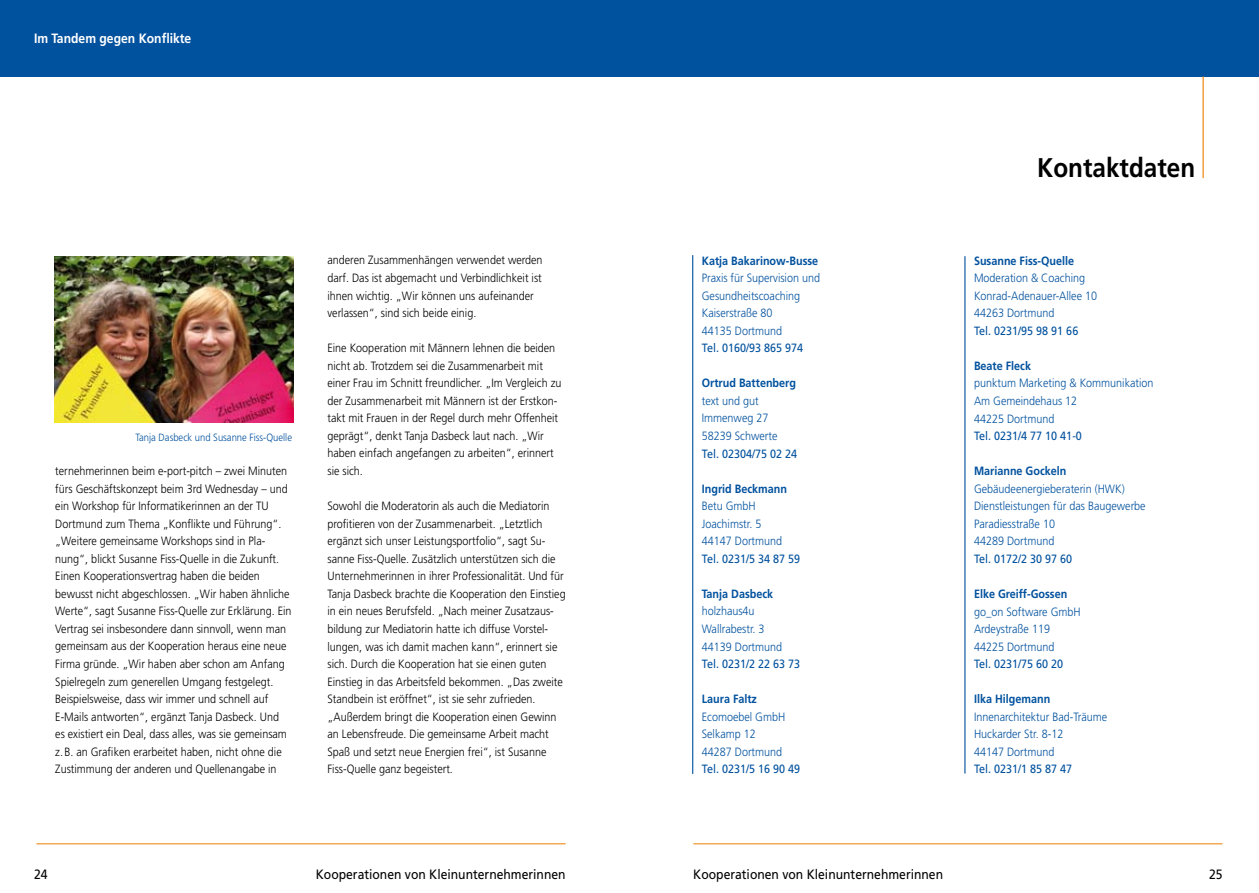
<style>
.page{position:relative;width:1259px;height:893px;background:#fff}
.page>*{position:absolute;margin:0;border:0;box-sizing:border-box;transform-origin:0 0}
.t1{font:700 27px "Frutiger LT";color:#000;scale:.9 1}
.t2{font:13.5px "Frutiger LT";color:#000;scale:.9 1}
.t3{font:700 13.5px "Frutiger LT";color:#fff;scale:.9 1}
.t4{font:300 12px/17.5px "Frutiger LT";color:#000;scale:.9 1}
.t5{font:300 12px/17.5px "Frutiger LT";color:#00519e;scale:.9 1}
.t6{font:12px "Frutiger LT";color:#00519e;scale:.9 1}
.t7{font:700 12px "Frutiger LT";color:#00519e;scale:.9 1}
.t8{font:300 10.5px "Frutiger LT";color:#00519e;scale:.9 1}
</style>
<div class="page">
<div style="left:0;top:0;width:629px;height:76px;background:#00519e"></div>
<hr style="left:36px;top:843px;width:530px;height:1px;background:#ee7f00">
<div style="left:629px;top:0;width:630px;height:76px;background:#00519e"></div>
<hr style="left:693px;top:843px;width:529px;height:1px;background:#ee7f00">
<hr style="left:1202px;top:76px;width:1px;height:102px;background:#ee7f00">
<hr style="left:692px;top:255px;width:1px;height:519px;background:#00519e">
<hr style="left:964px;top:256px;width:1px;height:517px;background:#00519e">
<img style="left:55px;top:257px;width:238px;height:166px">
<p class="t3" style="left:34px;top:31px;width:176px">Im Tandem gegen Konflikte</p>
<p class="t8" style="left:135px;top:432px;width:175px">Tanja Dasbeck und Susanne Fiss-Quelle</p>
<p class="t4" style="left:55px;top:462px;width:264px">ternehmerinnen beim e-port-pitch – zwei Minuten fürs Geschäftskonzept beim 3rd Wednesday – und ein Workshop für Informatikerinnen an der TU Dortmund zum Thema „Konflikte und Führung“. „Weitere gemeinsame Workshops sind in Pla&shy;nung“, blickt Susanne Fiss-Quelle in die Zukunft.<br>Einen Kooperationsvertrag haben die beiden bewusst nicht abgeschlossen. „Wir haben ähnliche Werte“, sagt Susanne Fiss-Quelle zur Erklärung. Ein Vertrag sei insbesondere dann sinnvoll, wenn man gemeinsam aus der Kooperation heraus eine neue Firma gründe. „Wir haben aber schon am Anfang Spielregeln zum generellen Umgang festgelegt.<br>Beispielsweise, dass wir immer und schnell auf E-Mails antworten“, ergänzt Tanja Dasbeck. Und es existiert ein Deal, dass alles, was sie gemeinsam z.B. an Grafiken erarbeitet haben, nicht ohne die Zustimmung der anderen und Quellenangabe in</p>
<p class="t4" style="left:327px;top:252px;width:240px">anderen Zusammenhängen verwendet werden darf. Das ist abgemacht und Verbindlichkeit ist ihnen wichtig. „Wir können uns aufeinander verlassen“, sind sich beide einig.</p>
<p class="t4" style="left:327px;top:339px;width:262px">Eine Kooperation mit Männern lehnen die beiden nicht ab. Trotzdem sei die Zusammenarbeit mit einer Frau im Schnitt freundlicher. „Im Vergleich zu der Zusammenarbeit mit Männern ist der Erstkon&shy;takt mit Frauen in der Regel durch mehr Offenheit geprägt“, denkt Tanja Dasbeck laut nach. „Wir haben einfach angefangen zu arbeiten“, erinnert sie sich.</p>
<p class="t4" style="left:327px;top:497px;width:266px">Sowohl die Moderatorin als auch die Mediatorin profitieren von der Zusammenarbeit. „Letztlich ergänzt sich unser Leistungsportfolio“, sagt Su&shy;sanne Fiss-Quelle. Zusätzlich unterstützen sich die Unternehmerinnen in ihrer Professionalität. Und für Tanja Dasbeck brachte die Kooperation den Einstieg in ein neues Berufsfeld. „Nach meiner Zusatzaus&shy;bildung zur Mediatorin hatte ich diffuse Vorstel&shy;lungen, was ich damit machen kann“, erinnert sie sich. Durch die Kooperation hat sie einen guten Einstieg in das Arbeitsfeld bekommen. „Das zweite Standbein ist eröffnet“, ist sie sehr zufrieden. „Außerdem bringt die Kooperation einen Gewinn an Lebensfreude. Die gemeinsame Arbeit macht Spaß und setzt neue Energien frei“, ist Susanne Fiss-Quelle ganz begeistert.</p>
<p class="t7" style="left:702px;top:253px;width:131px">Katja Bakarinow-Busse</p>
<p class="t5" style="left:702px;top:269px;width:133px">Praxis für Supervision und<br>Gesundheitscoaching<br>Kaiserstraße 80<br>44135 Dortmund</p>
<p class="t6" style="left:702px;top:341px;width:114px">Tel. 0160/93 865 974</p>
<p class="t7" style="left:702px;top:376px;width:106px">Ortrud Battenberg</p>
<p class="t5" style="left:702px;top:392px;width:86px">text und gut<br>Immenweg 27<br>58239 Schwerte</p>
<p class="t6" style="left:702px;top:446px;width:107px">Tel. 02304/75 02 24</p>
<p class="t7" style="left:702px;top:481px;width:96px">Ingrid Beckmann</p>
<p class="t5" style="left:702px;top:497px;width:91px">Betu GmbH<br>Joachimstr. 5<br>44147 Dortmund</p>
<p class="t6" style="left:702px;top:552px;width:111px">Tel. 0231/5 34 87 59</p>
<p class="t7" style="left:702px;top:587px;width:81px">Tanja Dasbeck</p>
<p class="t5" style="left:702px;top:603px;width:91px">holzhaus4u<br>Wallrabestr. 3<br>44139 Dortmund</p>
<p class="t6" style="left:702px;top:657px;width:111px">Tel. 0231/2 22 63 73</p>
<p class="t7" style="left:702px;top:692px;width:63px">Laura Faltz</p>
<p class="t5" style="left:702px;top:708px;width:94px">Ecomoebel GmbH<br>Selkamp 12<br>44287 Dortmund</p>
<p class="t6" style="left:702px;top:762px;width:111px">Tel. 0231/5 16 90 49</p>
<h1 class="t1" style="left:1037px;top:152px;width:177px">Kontaktdaten</h1>
<p class="t7" style="left:974px;top:253px;width:113px">Susanne Fiss-Quelle</p>
<p class="t5" style="left:974px;top:269px;width:138px">Moderation &amp; Coaching<br>Konrad-Adenauer-Allee 10<br>44263 Dortmund</p>
<p class="t6" style="left:974px;top:324px;width:117px">Tel. 0231/95 98 91 66</p>
<p class="t7" style="left:974px;top:359px;width:65px">Beate Fleck</p>
<p class="t5" style="left:974px;top:375px;width:201px">punktum Marketing &amp; Kommunikation<br>Am Gemeindehaus 12<br>44225 Dortmund</p>
<p class="t6" style="left:974px;top:429px;width:121px">Tel. 0231/4 77 10 41-0</p>
<p class="t7" style="left:974px;top:464px;width:104px">Marianne Gockeln</p>
<p class="t5" style="left:974px;top:480px;width:192px">Gebäudeenergieberaterin (HWK)<br>Dienstleistungen für das Baugewerbe<br>Paradiesstraße 10<br>44289 Dortmund</p>
<p class="t6" style="left:974px;top:552px;width:111px">Tel. 0172/2 30 97 60</p>
<p class="t7" style="left:974px;top:587px;width:105px">Elke Greiff-Gossen</p>
<p class="t5" style="left:974px;top:603px;width:120px">go_on Software GmbH<br>Ardeystraße 119<br>44225 Dortmund</p>
<p class="t6" style="left:974px;top:657px;width:101px">Tel. 0231/75 60 20</p>
<p class="t7" style="left:974px;top:692px;width:86px">Ilka Hilgemann</p>
<p class="t5" style="left:974px;top:708px;width:150px">Innenarchitektur Bad-Träume<br>Huckarder Str. 8-12<br>44147 Dortmund</p>
<p class="t6" style="left:974px;top:762px;width:111px">Tel. 0231/1 85 87 47</p>
<p class="t2" style="left:34px;top:866px;width:17px">24</p>
<p class="t2" style="left:316px;top:866px;width:279px">Kooperationen von Kleinunternehmerinnen</p>
<p class="t2" style="left:693px;top:866px;width:279px">Kooperationen von Kleinunternehmerinnen</p>
<p class="t2" style="left:1209px;top:866px;width:17px">25</p>
</div>
